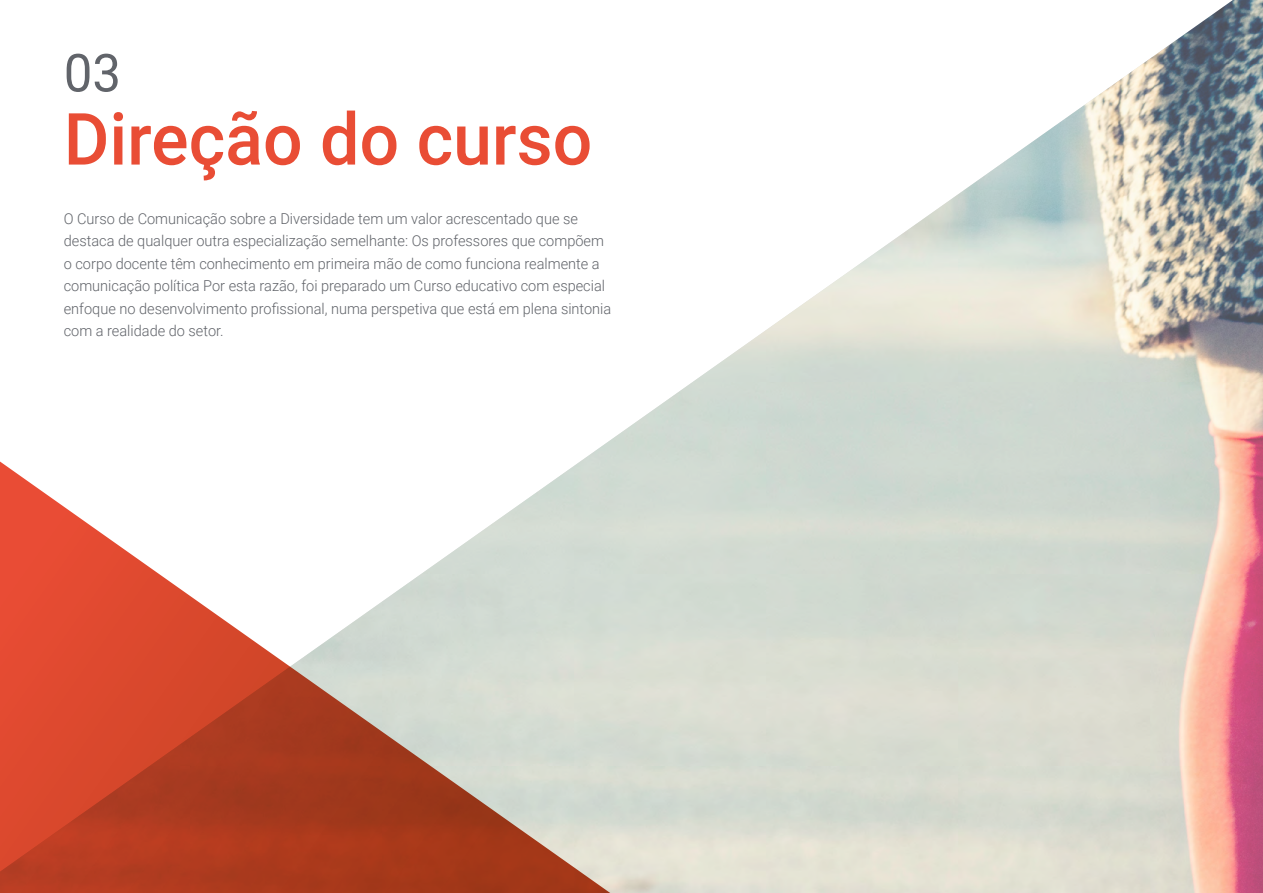
<style>
.page{position:relative;width:1263px;height:893px;background:#fff}
.page>*{position:absolute;margin:0;border:0;box-sizing:border-box;transform-origin:0 0}
.t1{font:500 72px "Roboto";color:#e94d35}
.t2{font:52.5px "Roboto";color:#61646a}
.t3{font:300 15px/22.5px "Roboto";color:#61646a}
</style>
<div class="page">
<img style="left:602px;top:0;width:661px;height:893px">
<svg style="left:0;top:446px;width:640px;height:447px"></svg>
<h2 class="t2" style="left:64px;top:36px;width:59px">03</h2>
<h1 class="t1" style="left:64px;top:89px;width:530px">Direção do curso</h1>
<p class="t3" style="left:64px;top:207px;width:549px">O Curso de Comunicação sobre a Diversidade tem um valor acrescentado que se destaca de qualquer outra especialização semelhante: Os professores que compõem o corpo docente têm conhecimento em primeira mão de como funciona realmente a comunicação política Por esta razão, foi preparado um Curso educativo com especial enfoque no desenvolvimento profissional, numa perspetiva que está em plena sintonia com a realidade do setor.</p>
</div>
